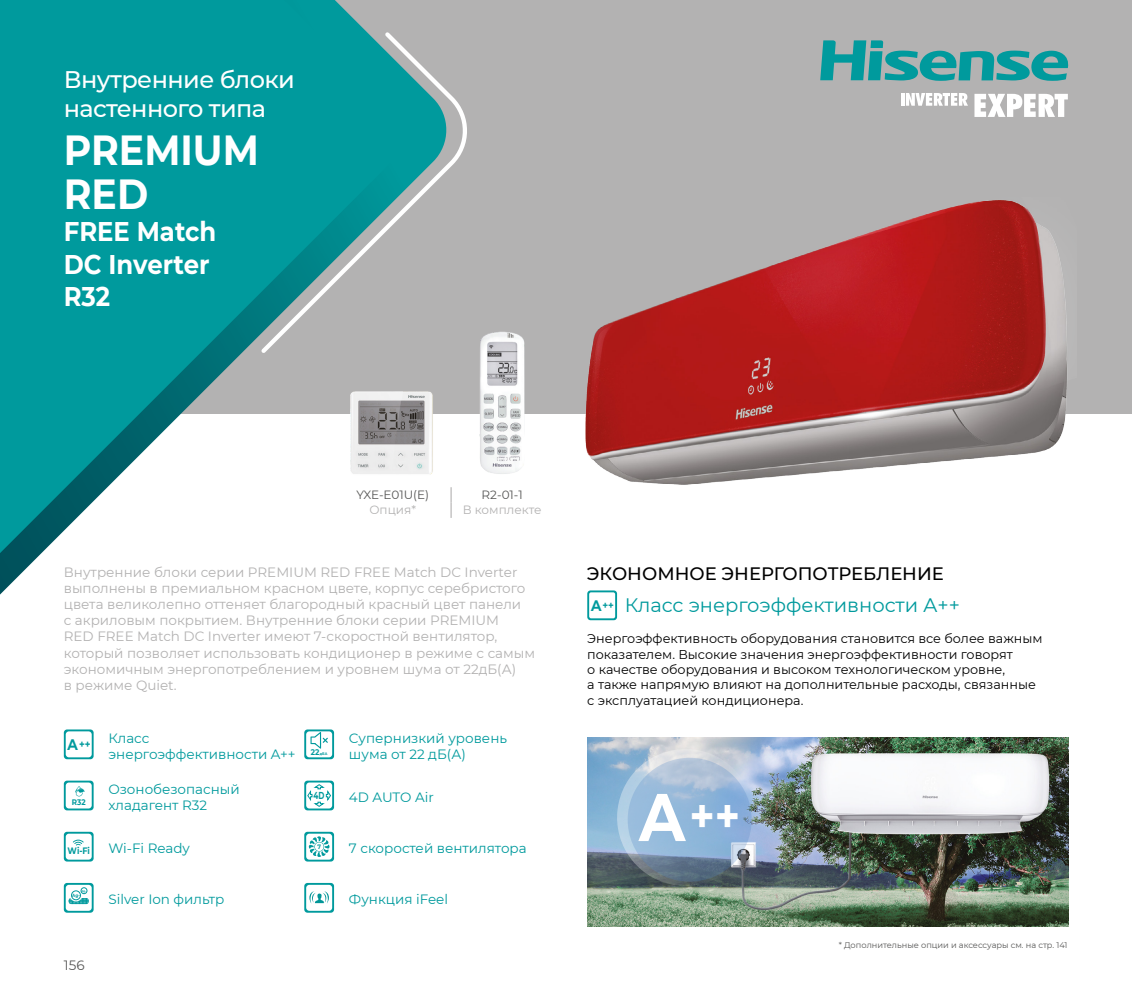
<style>
.page{position:relative;width:1132px;height:991px;background:#fff}
.page>*{position:absolute;margin:0;border:0;box-sizing:border-box;transform-origin:0 0}
.t1{font:700 47.1px "Montserrat";color:#fff;scale:.9 1}
.t2{font:700 42px/43.5px "Montserrat";color:#fff;scale:.9 1}
.t3{font:700 27px/32.4px "Montserrat";color:#fff;scale:.9 1}
.t4{font:500 24px/28.8px "Montserrat";letter-spacing:-.025em;color:#fff}
.t5{font:19.5px "Montserrat";color:#009a9d}
.t6{font:500 18px "Montserrat";color:#000}
.t7{font:13.5px/16.2px "Montserrat";color:#b3b2b2}
.t8{font:13.5px/16.2px "Montserrat";color:#009a9d}
.t9{font:13.5px "Montserrat";color:#575756}
.t10{font:12.75px/15.3px "Montserrat";color:#000}
.t11{font:12px "Montserrat";color:#575756}
.t12{font:12px "Montserrat";color:#b3b2b2}
.t13{font:700 10.65px "Montserrat";color:#009a9d;scale:.9 1}
.t14{font:700 10.05px "Montserrat";color:#009a9d;scale:.72 1}
.t15{font:700 9.3px "Montserrat";color:#009a9d;scale:.87 1}
.t16{font:8.25px "Montserrat";color:#575756}
.t17{font:700 7.95px "Montserrat";color:#009a9d;scale:.9 1}
.t18{font:700 6.45px "Montserrat";color:#009a9d;scale:.9 1}
.t19{font:700 4.65px "Montserrat";color:#009a9d;scale:.9 1}
.t20{font:700 2.85px "Montserrat";color:#009a9d;scale:.9 1}
.s1{font-size:15.3px}
.s2{font-weight:700;font-size:15.3px}
</style>
<div class="page">
<div style="left:0;top:0;width:1131px;height:413px;background:#b3b2b2"></div>
<svg style="left:974px;top:94px;width:93px;height:23px"></svg>
<svg style="left:901px;top:93px;width:3px;height:13px"></svg>
<svg style="left:906px;top:93px;width:61px;height:13px"></svg>
<svg style="left:820px;top:40px;width:249px;height:41px"></svg>
<svg style="left:0;top:0;width:363px;height:595px;fill:#009a9d"></svg>
<svg style="left:257px;top:28px;width:210px;height:329px"></svg>
<img style="left:569px;top:200px;width:506px;height:285px">
<img style="left:587px;top:737px;width:480px;height:189px">
<svg style="left:587px;top:590px;width:30px;height:30px"></svg>
<svg style="left:607px;top:739px;width:156px;height:156px;background:#97aec3"></svg>
<svg style="left:64px;top:729px;width:30px;height:30px"></svg>
<div style="left:66px;top:731px;width:26px;height:26px;background:#fff;border-radius:3px"></div>
<svg style="left:304px;top:729px;width:30px;height:30px"></svg>
<div style="left:306px;top:731px;width:26px;height:26px;background:#fff;border-radius:3px"></div>
<svg style="left:310px;top:732px;width:18px;height:16px"></svg>
<svg style="left:64px;top:780px;width:30px;height:30px"></svg>
<div style="left:66px;top:782px;width:26px;height:26px;background:#fff;border-radius:3px"></div>
<svg style="left:75px;top:786px;width:10px;height:10px"></svg>
<svg style="left:304px;top:780px;width:30px;height:30px"></svg>
<div style="left:306px;top:782px;width:26px;height:26px;background:#fff;border-radius:3px"></div>
<svg style="left:307px;top:784px;width:24px;height:23px"></svg>
<svg style="left:64px;top:832px;width:30px;height:29px"></svg>
<div style="left:66px;top:833px;width:26px;height:26px;background:#fff;border-radius:3px"></div>
<svg style="left:73px;top:839px;width:11px;height:6px"></svg>
<svg style="left:304px;top:832px;width:30px;height:29px"></svg>
<div style="left:306px;top:833px;width:26px;height:26px;background:#fff;border-radius:3px"></div>
<svg style="left:309px;top:836px;width:20px;height:21px"></svg>
<svg style="left:64px;top:883px;width:30px;height:29px"></svg>
<div style="left:66px;top:885px;width:26px;height:26px;background:#fff;border-radius:3px"></div>
<svg style="left:69px;top:888px;width:20px;height:16px"></svg>
<div style="left:81px;top:887px;width:6px;height:7px;border:1px solid #009a9d;border-radius:50%"></div>
<svg style="left:304px;top:883px;width:30px;height:29px"></svg>
<div style="left:306px;top:885px;width:26px;height:26px;background:#fff;border-radius:3px"></div>
<svg style="left:309px;top:891px;width:20px;height:12px"></svg>
<svg style="left:450px;top:487px;width:1px;height:31px"></svg>
<img style="left:349px;top:391px;width:84px;height:84px">
<img style="left:472px;top:331px;width:58px;height:143px">
<h3 class="t4" style="left:64px;top:64px;width:232px">Внутренние блоки настенного типа</h3>
<h2 class="t2" style="left:64px;top:127px;width:218px">PREMIUM<br>RED</h2>
<h3 class="t3" style="left:64px;top:214px;width:171px">FREE Match<br>DC Inverter<br>R32</h3>
<p class="t11" style="left:356px;top:486px;width:74px">YXE-E01U(E)</p>
<p class="t11" style="left:481px;top:486px;width:43px">R2-01-1</p>
<p class="t12" style="left:369px;top:502px;width:48px">Опция*</p>
<p class="t12" style="left:462px;top:502px;width:80px">В комплекте</p>
<p class="t7" style="left:64px;top:563px;width:472px">Внутренние блоки серии PREMIUM RED FREE Match DC Inverter выполнены в премиальном красном цвете, корпус серебристого цвета великолепно оттеняет благородный красный цвет панели<br>с акриловым покрытием. Внутренние блоки серии PREMIUM<br>RED FREE Match DC Inverter имеют 7-скоростной вентилятор, который позволяет использовать кондиционер в режиме с самым экономичным энергопотреблением и уровнем шума от 22дБ(А)<br>в режиме Quiet.</p>
<p class="t13" style="left:67px;top:736px;width:27px"><span class="s1">А</span>++</p>
<p class="t8" style="left:108px;top:729px;width:220px">Класс<br>энергоэффективности A++ <sup>22</sup> <sup>дБА</sup></p>
<p class="t8" style="left:349px;top:729px;width:159px">Супернизкий уровень шума от 22 дБ(А)</p>
<p class="t17" style="left:72px;top:796px;width:17px">R32</p>
<p class="t8" style="left:108px;top:780px;width:133px">Озонобезопасный хладагент R32</p>
<p class="t14" style="left:313px;top:788px;width:17px">4D</p>
<p class="t8" style="left:349px;top:788px;width:86px">4D AUTO Air</p>
<p class="t15" style="left:68px;top:843px;width:27px">Wi-Fi</p>
<p class="t8" style="left:108px;top:840px;width:83px">Wi-Fi Ready</p>
<p class="t18" style="left:317px;top:842px;width:5px">7</p>
<p class="t8" style="left:349px;top:840px;width:179px">7 скоростей вентилятора</p>
<p class="t19" style="left:72px;top:891px;width:10px">Ag-</p>
<p class="t20" style="left:82px;top:888px;width:7px">Ag-</p>
<p class="t8" style="left:108px;top:891px;width:117px">Silver Ion фильтр</p>
<p class="t8" style="left:349px;top:891px;width:100px">Функция iFeel</p>
<p class="t9" style="left:64px;top:955px;width:22px">156</p>
<h3 class="t6" style="left:586px;top:561px;width:358px">ЭКОНОМНОЕ ЭНЕРГОПОТРЕБЛЕНИЕ</h3>
<h3 class="t5" style="left:590px;top:592px;width:370px"><span class="s2">А</span><sup>++</sup> Класс энергоэффективности А++</h3>
<p class="t10" style="left:587px;top:631px;width:456px">Энергоэффективность оборудования становится все более важным показателем. Высокие значения энергоэффективности говорят<br>о качестве оборудования и высоком технологическом уровне,<br>а также напрямую влияют на дополнительные расходы, связанные с эксплуатацией кондиционера.</p>
<h1 class="t1" style="left:689px;top:782px;width:58px">++</h1>
<p class="t16" style="left:838px;top:939px;width:230px">* Дополнительные опции и аксессуары см. на стр. 141</p>
</div>
